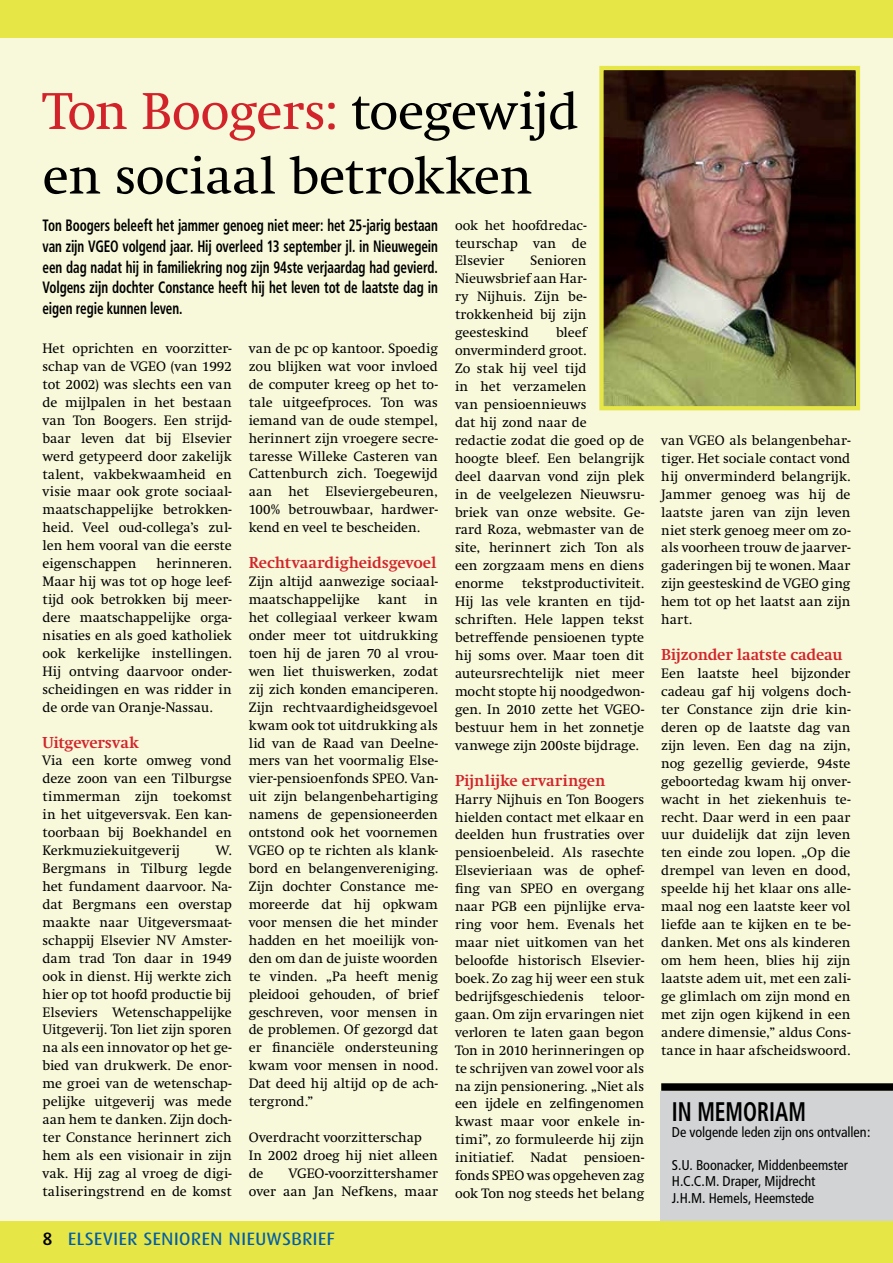
<style>
.page{position:relative;width:893px;height:1263px;background:#fff}
.page>*{position:absolute;margin:0;border:0;box-sizing:border-box;transform-origin:0 0}
.t1{font:53.85px/64.5px "Swift";letter-spacing:-.005em;color:#000}
.t2{font:700 condensed 26.85px "Frutiger";color:#000;scale:.8 1}
.t3{font:18px "Dax Condensed";color:#005daa;scale:1.25 1}
.t4{font:700 condensed 16.5px/21px "Frutiger";letter-spacing:-.005em;color:#000;text-align:justify;scale:.8 1}
.t5{font:700 16.5px "Swift";letter-spacing:-.005em;color:#d2232a}
.t6{font:14.25px/18px "Swift";color:#000;text-align:justify}
.t7{font:condensed 14.25px/16.5px "Frutiger";letter-spacing:-.005em;color:#000}
.s1{color:#d2232a}
.s2{font-weight:500;color:#000}
</style>
<div class="page">
<div style="left:0;top:1220px;width:893px;height:43px;background:#e6e646"></div>
<div style="left:0;top:38px;width:893px;height:1182px;background:#f8f8da"></div>
<div style="left:661px;top:1091px;width:232px;height:129px;background:#d1d3d4"></div>
<div style="left:0;top:0;width:893px;height:38px;background:#e6e646"></div>
<div style="left:661px;top:1083px;width:232px;height:8px;background:#000"></div>
<img style="left:604px;top:71px;width:251px;height:334px">
<div style="left:599px;top:66px;width:261px;height:344px;border:4px solid #e6e646"></div>
<h1 class="t1" style="left:43px;top:80px;width:538px"><span class="s1">Ton Boogers:</span> toegewijd en sociaal betrokken</h1>
<p class="t4" style="left:43px;top:214px;width:496px">Ton Boogers beleeft het jammer genoeg niet meer: het 25-jarig bestaan van zijn VGEO volgend jaar. Hij overleed 13 september jl. in Nieuwegein een dag nadat hij in familiekring nog zijn 94ste verjaardag had gevierd.<br>Volgens zijn dochter Constance heeft hij het leven tot de laatste dag in eigen regie kunnen leven.</p>
<p class="t6" style="left:43px;top:340px;width:191px">Het oprichten en voorzitter&shy;schap van de VGEO (van 1992 tot 2002) was slechts een van de mijlpalen in het bestaan van Ton Boogers. Een strijd&shy;baar leven dat bij Elsevier werd getypeerd door zakelijk talent, vakbekwaamheid en visie maar ook grote sociaal&shy;maatschappelijke betrokken&shy;heid. Veel oud-collega’s zul&shy;len hem vooral van die eerste eigenschappen</p>
<p class="t6" style="left:249px;top:340px;width:191px">van de pc op kantoor. Spoedig zou blijken wat voor invloed de computer kreeg op het to&shy;tale uitgeefproces. Ton was iemand van de oude stempel, herinnert zijn vroegere secre&shy;taresse Willeke Casteren van Cattenburch zich. Toegewijd aan het Elseviergebeuren, 100% betrouwbaar, hardwer&shy;kend en veel te bescheiden.</p>
<p class="t5" style="left:249px;top:554px;width:189px">Rechtvaardigheidsgevoel</p>
<p class="t6" style="left:249px;top:573px;width:191px">Zijn altijd aanwezige sociaal&shy;maatschappelijke</p>
<p class="t6" style="left:43px;top:555px;width:191px;text-indent:114px">herinneren.<br>Maar hij was tot op hoge leef&shy;tijd ook betrokken bij meer&shy;dere maatschappelijke orga&shy;nisaties en als goed katholiek ook kerkelijke instellingen.<br>Hij ontving daarvoor onder&shy;scheidingen en was ridder in de orde van Oranje-Nassau.</p>
<p class="t5" style="left:43px;top:733px;width:98px">Uitgeversvak</p>
<p class="t6" style="left:43px;top:752px;width:191px">Via een korte omweg vond deze zoon van een Tilburgse timmerman zijn toekomst in het uitgeversvak. Een kan&shy;toorbaan bij Boekhandel en Kerkmuziekuitgeverij</p>
<p class="t6" style="left:378px;top:591px;width:31px">kant</p>
<p class="t6" style="left:249px;top:591px;width:191px;text-indent:176px">in het collegiaal verkeer kwam onder meer tot uitdrukking toen hij de jaren 70 al vrou&shy;wen liet thuiswerken, zodat zij zich konden emanciperen.<br>Zijn rechtvaardigheidsgevoel kwam ook tot uitdrukking als lid van de Raad van Deelne&shy;mers van het voormalig Else&shy;vier-pensioenfonds SPEO. Van&shy;uit zijn belangenbehartiging namens de gepensioneerden ontstond ook het voornemen VGEO op te richten als klank&shy;bord en belangenvereniging.<br>Zijn dochter Constance me&shy;moreerde dat hij opkwam voor mensen die het minder hadden en het moeilijk von&shy;den om dan de juiste woorden te vinden. „Pa heeft menig pleidooi gehouden, of brief geschreven, voor mensen in de problemen. Of gezorgd dat er financiële ondersteuning kwam voor mensen in nood.<br>Dat deed hij altijd op de ach&shy;tergrond.”</p>
<p class="t6" style="left:249px;top:1129px;width:191px;text-align:left">Overdracht voorzitterschap<br>In 2002 droeg hij niet alleen de</p>
<p class="t6" style="left:43px;top:842px;width:191px;text-indent:173px">W.<br>Bergmans in Tilburg legde het fundament daarvoor. Na&shy;dat Bergmans een overstap maakte naar Uitgeversmaat&shy;schappij Elsevier NV Amster&shy;dam trad Ton daar in 1949 ook in dienst. Hij werkte zich hier op tot hoofd productie bij Elseviers Wetenschappelijke Uitgeverij. Ton liet zijn sporen na als een innovator op het ge&shy;bied van drukwerk. De enor&shy;me groei van de wetenschap&shy;pelijke uitgeverij was mede aan hem te danken. Zijn doch&shy;ter Constance herinnert zich hem als een visionair in zijn vak. Hij zag al vroeg de digi&shy;taliseringstrend en de komst</p>
<p class="t6" style="left:249px;top:1164px;width:191px;text-align:right">VGEO-voorzittershamer<br>over aan Jan Nefkens, maar</p>
<p class="t3" style="left:43px;top:1229px;width:235px"><span class="s2">8</span> ELSEVIER SENIOREN NIEUWSBRIEF</p>
<p class="t6" style="left:455px;top:216px;width:133px">ook het hoofdredac&shy;teurschap van de Elsevier</p>
<p class="t6" style="left:455px;top:252px;width:133px;text-indent:75px">Senioren Nieuwsbrief aan Har&shy;ry Nijhuis. Zijn be&shy;trokkenheid bij zijn geesteskind</p>
<p class="t6" style="left:455px;top:324px;width:191px;text-align:left;text-indent:101px">bleef onverminderd groot.<br>Zo stak hij veel tijd<br>in het verzamelen<br>van pensioennieuws<br>dat hij zond naar de<br>redactie zodat die goed op de hoogte bleef. Een belangrijk deel daarvan vond zijn plek in de veelgelezen Nieuwsru&shy;briek van onze website. Ge&shy;rard Roza, webmaster van de site, herinnert zich Ton als een zorgzaam mens en diens enorme</p>
<p class="t6" style="left:455px;top:575px;width:191px;text-indent:67px">tekstproductiviteit.<br>Hij las vele kranten en tijd&shy;schriften. Hele lappen tekst betreffende pensioenen typte hij soms over. Maar toen dit auteursrechtelijk niet meer mocht stopte hij noodgedwon&shy;gen. In 2010 zette het VGEO&shy;bestuur hem in het zonnetje vanwege zijn 200ste bijdrage.</p>
<p class="t5" style="left:455px;top:771px;width:152px">Pijnlijke ervaringen</p>
<p class="t6" style="left:455px;top:790px;width:191px">Harry Nijhuis en Ton Boogers hielden contact met elkaar en deelden hun frustraties over pensioenbeleid. Als rasechte Elsevieriaan was de ophef&shy;fing van SPEO en overgang naar PGB een pijnlijke erva&shy;ring voor hem. Evenals het maar niet uitkomen van het beloofde historisch Elsevier&shy;boek. Zo zag hij weer een stuk bedrijfsgeschiedenis</p>
<p class="t6" style="left:455px;top:987px;width:191px;text-indent:148px">teloor&shy;gaan. Om zijn ervaringen niet verloren te laten gaan begon Ton in 2010 herinneringen op te schrijven van zowel voor als na zijn pensionering. „Niet als een ijdele en zelfingenomen kwast maar voor enkele in&shy;timi”, zo formuleerde hij zijn initiatief. Nadat pensioen&shy;fonds SPEO was opgeheven zag ook Ton nog steeds het belang</p>
<p class="t6" style="left:661px;top:431px;width:191px">van VGEO als belangenbehar&shy;tiger. Het sociale contact vond hij onverminderd belangrijk.<br>Jammer genoeg was hij de laatste jaren van zijn leven niet sterk genoeg meer om zo&shy;als voorheen trouw de jaarver&shy;gaderingen bij te wonen. Maar zijn geesteskind de VGEO ging hem tot op het laatst aan zijn hart.</p>
<p class="t5" style="left:661px;top:646px;width:183px">Bijzonder laatste cadeau</p>
<p class="t6" style="left:661px;top:665px;width:191px">Een laatste heel bijzonder cadeau gaf hij volgens doch&shy;ter Constance zijn drie kin&shy;deren op de laatste dag van zijn leven. Een dag na zijn, nog gezellig gevierde, 94ste geboortedag kwam hij onver&shy;wacht in het ziekenhuis te&shy;recht. Daar werd in een paar uur duidelijk dat zijn leven ten einde zou lopen. „Op die drempel van leven en dood, speelde hij het klaar ons alle&shy;maal nog een laatste keer vol liefde aan te kijken en te be&shy;danken. Met ons als kinderen om hem heen, blies hij zijn laatste adem uit, met een zali&shy;ge glimlach om zijn mond en met zijn ogen kijkend in een andere dimensie,” aldus Cons&shy;tance in haar afscheidswoord.</p>
<h2 class="t2" style="left:672px;top:1095px;width:169px">IN MEMORIAM</h2>
<p class="t7" style="left:672px;top:1124px;width:200px">De volgende leden zijn ons ontvallen:</p>
<p class="t7" style="left:672px;top:1157px;width:178px">S.U. Boonacker, Middenbeemster<br>H.C.C.M. Draper, Mijdrecht<br>J.H.M. Hemels, Heemstede</p>
</div>
